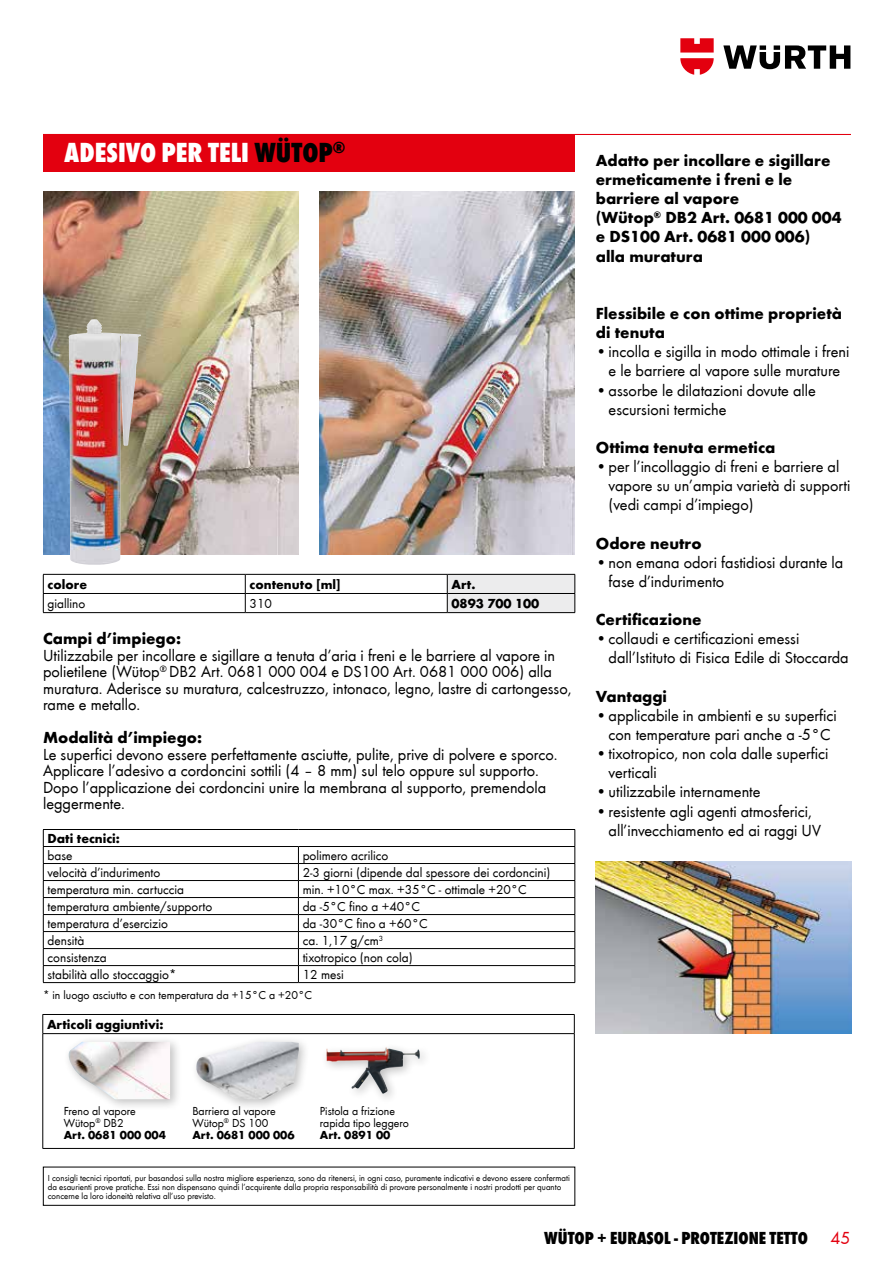
<style>
.page{position:relative;width:893px;height:1263px;background:#fff}
.page>*{position:absolute;margin:0;border:0;box-sizing:border-box;transform-origin:0 0}
.t1{font:800 condensed 28.5px "Wuerth";color:#fff}
.t2{font:800 condensed 18px "Wuerth";color:#000}
.t3{font:18px "Wuerth";color:#e3000f}
.t4{font:16.5px/19.2px "Wuerth";color:#000}
.t5{font:700 16.5px/19.2px "Wuerth";color:#000}
.t6{font:13.5px "Wuerth";color:#000}
.t7{font:700 13.5px "Wuerth";color:#000}
.t8{font:12px/12px "Wuerth";color:#000}
.t9{font:700 12px "Wuerth";color:#000}
.t10{font:9px/9px "Wuerth";color:#000}
.s1{color:#000}
.s2{font-weight:700}
</style>
<div class="page">
<svg style="left:723px;top:45px;width:127px;height:24px"></svg>
<svg style="left:680px;top:38px;width:34px;height:37px"></svg>
<hr style="left:43px;top:1014px;width:532px;height:1px;background:#000">
<svg style="left:43px;top:1015px;width:1px;height:18px"></svg>
<svg style="left:574px;top:1015px;width:1px;height:18px"></svg>
<hr style="left:43px;top:1033px;width:532px;height:1px;background:#000">
<hr style="left:43px;top:1034px;width:1px;height:114px;background:#000">
<hr style="left:574px;top:1034px;width:1px;height:114px;background:#000">
<hr style="left:43px;top:1148px;width:532px;height:1px;background:#000">
<div style="left:63px;top:1036px;width:119px;height:75px;background:#000;opacity:.25"></div>
<img style="left:69px;top:1042px;width:101px;height:57px">
<div style="left:190px;top:1036px;width:121px;height:75px;background:#000;opacity:.25"></div>
<img style="left:196px;top:1042px;width:90px;height:57px">
<div style="left:320px;top:1042px;width:112px;height:63px;background:#000;opacity:.25"></div>
<img style="left:327px;top:1047px;width:59px;height:47px">
<hr style="left:43px;top:134px;width:808px;height:1px;background:#e3000f">
<div style="left:43px;top:134px;width:532px;height:38px;background:#e3000f"></div>
<img style="left:596px;top:861px;width:255px;height:172px">
<img style="left:43px;top:191px;width:255px;height:364px">
<img style="left:319px;top:191px;width:256px;height:364px">
<hr style="left:43px;top:574px;width:202px;height:1px;background:#000">
<hr style="left:245px;top:574px;width:202px;height:1px;background:#000">
<hr style="left:43px;top:593px;width:202px;height:1px;background:#000">
<svg style="left:43px;top:575px;width:1px;height:37px"></svg>
<hr style="left:245px;top:593px;width:202px;height:1px;background:#000">
<svg style="left:245px;top:575px;width:1px;height:37px"></svg>
<svg style="left:447px;top:574px;width:129px;height:39px;background:#ddddde"></svg>
<hr style="left:43px;top:612px;width:202px;height:1px;background:#000">
<hr style="left:245px;top:612px;width:202px;height:1px;background:#000">
<hr style="left:447px;top:612px;width:128px;height:1px;background:#000">
<hr style="left:43px;top:829px;width:255px;height:1px;background:#000">
<hr style="left:298px;top:829px;width:277px;height:1px;background:#000">
<hr style="left:43px;top:846px;width:255px;height:1px;background:#000">
<hr style="left:298px;top:846px;width:277px;height:1px;background:#000">
<hr style="left:43px;top:863px;width:255px;height:1px;background:#000">
<hr style="left:298px;top:863px;width:277px;height:1px;background:#000">
<hr style="left:43px;top:880px;width:255px;height:1px;background:#000">
<hr style="left:298px;top:880px;width:277px;height:1px;background:#000">
<hr style="left:43px;top:897px;width:255px;height:1px;background:#000">
<hr style="left:298px;top:897px;width:277px;height:1px;background:#000">
<hr style="left:43px;top:914px;width:255px;height:1px;background:#000">
<hr style="left:298px;top:914px;width:277px;height:1px;background:#000">
<hr style="left:43px;top:931px;width:255px;height:1px;background:#000">
<hr style="left:298px;top:931px;width:277px;height:1px;background:#000">
<hr style="left:43px;top:948px;width:255px;height:1px;background:#000">
<hr style="left:298px;top:948px;width:277px;height:1px;background:#000">
<hr style="left:43px;top:965px;width:255px;height:1px;background:#000">
<svg style="left:43px;top:830px;width:1px;height:152px"></svg>
<hr style="left:298px;top:965px;width:277px;height:1px;background:#000">
<svg style="left:298px;top:847px;width:1px;height:135px"></svg>
<svg style="left:575px;top:830px;width:1px;height:152px"></svg>
<hr style="left:43px;top:982px;width:255px;height:1px;background:#000">
<hr style="left:298px;top:982px;width:277px;height:1px;background:#000">
<img style="left:69px;top:319px;width:72px;height:246px">
<h1 class="t1" style="left:64px;top:133px;width:283px">ADESIVO PER TELI <span class="s1">WÜTOP</span><sup>®</sup></h1>
<p class="t7" style="left:48px;top:575px;width:41px">colore</p>
<p class="t7" style="left:250px;top:575px;width:93px">contenuto [ml]</p>
<p class="t7" style="left:452px;top:575px;width:25px">Art.</p>
<p class="t6" style="left:48px;top:594px;width:39px">giallino</p>
<p class="t6" style="left:250px;top:594px;width:24px">310</p>
<p class="t7" style="left:452px;top:594px;width:89px">0893 700 100</p>
<p class="t5" style="left:43px;top:628px;width:139px">Campi d’impiego:</p>
<p class="t4" style="left:43px;top:646px;width:530px;line-height:16.5px">Utilizzabile per incollare e sigillare a tenuta d’aria i freni e le barriere al vapore in polietilene (Wütop<sup>®</sup> DB2 Art. 0681 000 004 e DS100 Art. 0681 000 006) alla muratura. Aderisce su muratura, calcestruzzo, intonaco, legno, lastre di cartongesso, rame e metallo.</p>
<p class="t5" style="left:43px;top:727px;width:161px">Modalità d’impiego:</p>
<p class="t4" style="left:43px;top:745px;width:516px;line-height:16.5px">Le superfici devono essere perfettamente asciutte, pulite, prive di polvere e sporco.<br>Applicare l’adesivo a cordoncini sottili (4 – 8 mm) sul telo oppure sul supporto.<br>Dopo l’applicazione dei cordoncini unire la membrana al supporto, premendola leggermente.</p>
<p class="t7" style="left:48px;top:829px;width:74px">Dati tecnici:</p>
<p class="t6" style="left:48px;top:846px;width:26px">base</p>
<p class="t6" style="left:303px;top:846px;width:87px">polimero acrilico</p>
<p class="t6" style="left:48px;top:863px;width:114px">velocità d’indurimento</p>
<p class="t6" style="left:303px;top:863px;width:249px">2-3 giorni (dipende dal spessore dei cordoncini)</p>
<p class="t6" style="left:48px;top:880px;width:138px">temperatura min. cartuccia</p>
<p class="t6" style="left:303px;top:880px;width:226px">min. +10°C max. +35°C - ottimale +20°C</p>
<p class="t6" style="left:48px;top:897px;width:166px">temperatura ambiente/supporto</p>
<p class="t6" style="left:303px;top:897px;width:119px">da -5°C fino a +40°C</p>
<p class="t6" style="left:48px;top:914px;width:122px">temperatura d’esercizio</p>
<p class="t6" style="left:303px;top:914px;width:126px">da -30°C fino a +60°C</p>
<p class="t6" style="left:48px;top:931px;width:38px">densità</p>
<p class="t6" style="left:303px;top:931px;width:82px">ca. 1,17 g/cm<sup>3</sup></p>
<p class="t6" style="left:48px;top:948px;width:61px">consistenza</p>
<p class="t6" style="left:303px;top:948px;width:111px">tixotropico (non cola)</p>
<p class="t6" style="left:48px;top:965px;width:130px">stabilità allo stoccaggio*</p>
<p class="t6" style="left:303px;top:965px;width:43px">12 mesi</p>
<p class="t8" style="left:43px;top:989px;width:271px">* in luogo asciutto e con temperatura da +15°C a +20°C</p>
<p class="t7" style="left:47px;top:1015px;width:118px">Articoli aggiuntivi:</p>
<p class="t5" style="left:596px;top:149px;width:247px">Adatto per incollare e sigillare ermeticamente i freni e le barriere al vapore<br>(Wütop<sup>®</sup> DB2 Art. 0681 000 004 e DS100 Art. 0681 000 006) alla muratura</p>
<p class="t5" style="left:596px;top:303px;width:248px">Flessibile e con ottime proprietà di tenuta</p>
<p class="t4" style="left:596px;top:341px;width:255px;text-align:center">•incolla e sigilla in modo ottimale i freni e le barriere al vapore sulle murature</p>
<p class="t4" style="left:609px;top:380px;width:209px;text-indent:-13px">•assorbe le dilatazioni dovute alle escursioni termiche</p>
<p class="t5" style="left:596px;top:437px;width:181px">Ottima tenuta ermetica</p>
<p class="t4" style="left:609px;top:456px;width:243px;text-indent:-13px">•per l’incollaggio di freni e barriere al vapore su un’ampia varietà di supporti (vedi campi d’impiego)</p>
<p class="t5" style="left:596px;top:532px;width:107px">Odore neutro</p>
<p class="t4" style="left:609px;top:552px;width:236px;text-indent:-13px">•non emana odori fastidiosi durante la fase d’indurimento</p>
<p class="t5" style="left:596px;top:609px;width:107px">Certificazione</p>
<p class="t4" style="left:609px;top:628px;width:242px;text-indent:-13px">•collaudi e certificazioni emessi dall’Istituto di Fisica Edile di Stoccarda</p>
<p class="t5" style="left:596px;top:685px;width:73px">Vantaggi</p>
<p class="t4" style="left:596px;top:705px;width:242px;text-align:center">•applicabile in ambienti e su superfici con temperature pari anche a -5°C</p>
<p class="t4" style="left:609px;top:743px;width:221px;text-indent:-13px">•tixotropico, non cola dalle superfici verticali</p>
<p class="t4" style="left:596px;top:781px;width:166px">•utilizzabile internamente</p>
<p class="t4" style="left:609px;top:801px;width:214px;text-indent:-13px">•resistente agli agenti atmosferici, all’invecchiamento ed ai raggi UV</p>
<p class="t8" style="left:64px;top:1104px;width:104px">Freno al vapore<br>Wütop<sup>®</sup> DB2<br><span class="s2">Art. 0681 000 004</span></p>
<p class="t8" style="left:192px;top:1104px;width:104px">Barriera al vapore<br>Wütop<sup>®</sup> DS 100<br><span class="s2">Art. 0681 000 006</span></p>
<p class="t8" style="left:320px;top:1104px;width:90px">Pistola a frizione rapida tipo leggero</p>
<p class="t9" style="left:320px;top:1126px;width:72px">Art. 0891 00</p>
<p class="t10" style="left:48px;top:1173px;width:524px">I consigli tecnici riportati, pur basandosi sulla nostra migliore esperienza, sono da ritenersi, in ogni caso, puramente indicativi e devono essere confermati da esaurienti prove pratiche. Essi non dispensano quindi l’acquirente dalla propria responsabilità di provare personalmente i nostri prodotti per quanto concerne la loro idoneità relativa all’uso previsto.</p>
<p class="t2" style="left:544px;top:1225px;width:265px">WÜTOP + EURASOL - PROTEZIONE TETTO</p>
<p class="t3" style="left:830px;top:1225px;width:21px">45</p>
</div>
